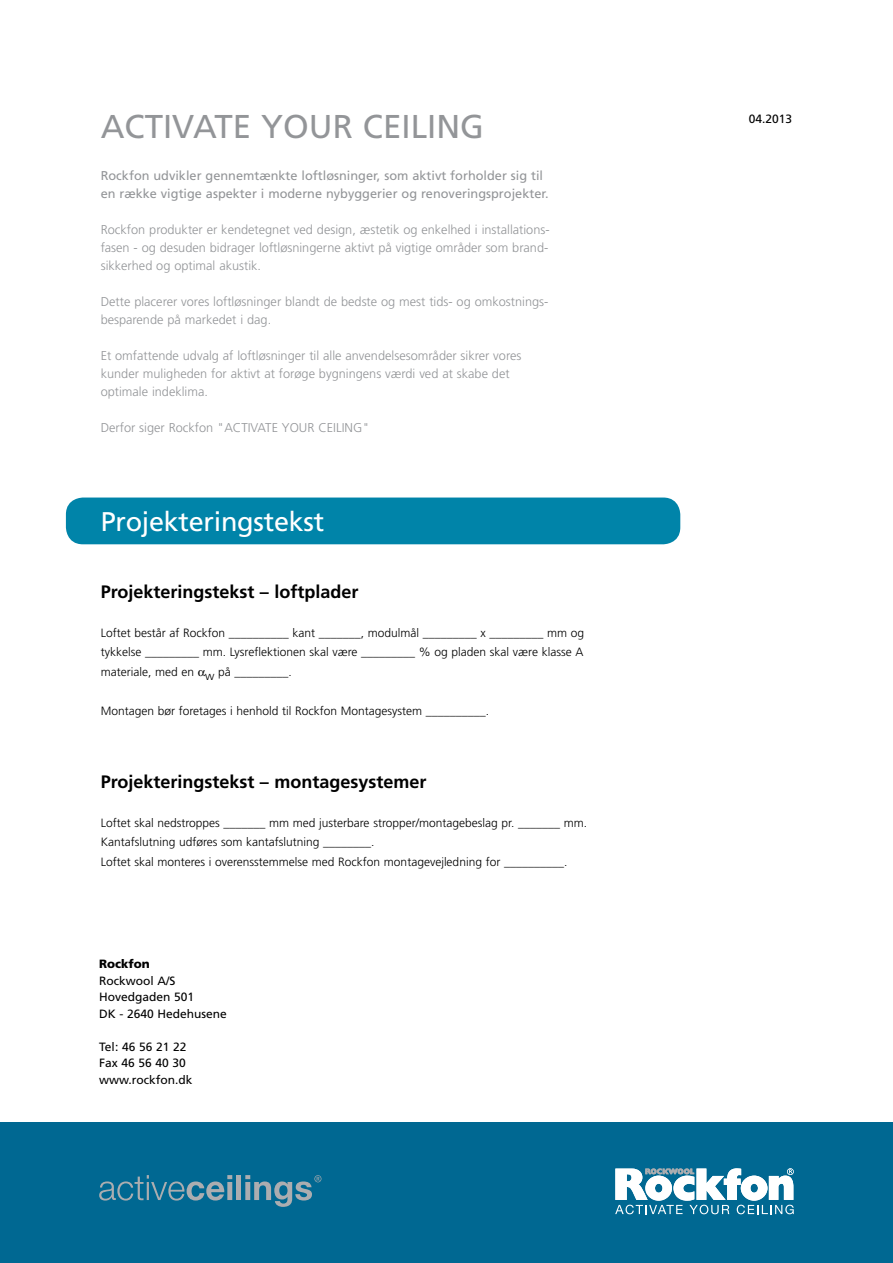
<style>
.page{position:relative;width:893px;height:1263px;background:#fff}
.page>*{position:absolute;margin:0;border:0;box-sizing:border-box;transform-origin:0 0}
.t1{font:33px "Frutiger";color:#939598}
.t2{font:27px "Frutiger";letter-spacing:-.01em;color:#fff}
.t3{font:700 18px "Frutiger";color:#000}
.t4{font:300 12.75px/18px "Frutiger";color:#939598}
.t5{font:12.75px/18px "Frutiger";color:#939598}
.t6{font:300 12px/19.5px "Frutiger";color:#000;text-align:justify}
.t7{font:12px/16.5px "Frutiger";color:#000}
.t8{font:900 12px "Frutiger";color:#000}
</style>
<div class="page">
<div style="left:0;top:1123px;width:893px;height:140px;background:#006892"></div>
<svg style="left:615px;top:1168px;width:179px;height:46px"></svg>
<svg style="left:99px;top:1175px;width:133px;height:25px"></svg>
<div style="left:236px;top:1175px;width:5px;height:25px;background:#abadb0"></div>
<svg style="left:245px;top:1175px;width:76px;height:32px"></svg>
<div style="left:66px;top:497px;width:614px;height:47px;background:#0084a9;border-radius:17px"></div>
<h1 class="t1" style="left:101px;top:107px;width:385px">ACTIVATE YOUR CEILING</h1>
<p class="t5" style="left:101px;top:167px;width:450px">Rockfon udvikler gennemtænkte loftløsninger, som aktivt forholder sig til en række vigtige aspekter i moderne nybyggerier og renoveringsprojekter.</p>
<p class="t4" style="left:101px;top:221px;width:450px;text-align:justify">Rockfon produkter er kendetegnet ved design, æstetik og enkelhed i installations&shy;fasen - og desuden bidrager loftløsningerne aktivt på vigtige områder som brand&shy;sikkerhed og optimal akustik.</p>
<p class="t4" style="left:101px;top:293px;width:449px">Dette placerer vores loftløsninger blandt de bedste og mest tids- og omkostnings&shy;besparende på markedet i dag.</p>
<p class="t4" style="left:101px;top:347px;width:422px">Et omfattende udvalg af loftløsninger til alle anvendelsesområder sikrer vores kunder muligheden for aktivt at forøge bygningens værdi ved at skabe det optimale indeklima.</p>
<p class="t4" style="left:101px;top:419px;width:270px">Derfor siger Rockfon "ACTIVATE YOUR CEILING"</p>
<h2 class="t2" style="left:101px;top:505px;width:225px">Projekteringstekst</h2>
<h3 class="t3" style="left:101px;top:581px;width:259px">Projekteringstekst – loftplader</h3>
<p class="t6" style="left:101px;top:623px;width:485px">Loftet består af Rockfon __________ kant _______, modulmål _________ x _________ mm og tykkelse _________ mm. Lysreflektionen skal være _________ % og pladen skal være klasse A materiale, med en w på _________.</p>
<p class="t6" style="left:101px;top:701px;width:390px">Montagen bør foretages i henhold til Rockfon Montagesystem __________.</p>
<h3 class="t3" style="left:101px;top:771px;width:327px">Projekteringstekst – montagesystemer</h3>
<p class="t6" style="left:101px;top:813px;width:488px;text-align:left">Loftet skal nedstroppes _______ mm med justerbare stropper/montagebeslag pr. _______ mm.<br>Kantafslutning udføres som kantafslutning ________.<br>Loftet skal monteres i overensstemmelse med Rockfon montagevejledning for __________.</p>
<p class="t8" style="left:99px;top:957px;width:52px">Rockfon</p>
<p class="t7" style="left:99px;top:972px;width:129px">Rockwool A/S<br>Hovedgaden 501<br>DK - 2640 Hedehusene</p>
<p class="t7" style="left:99px;top:1038px;width:95px">Tel: 46 56 21 22<br>Fax 46 56 40 30 www.rockfon.dk</p>
<p class="t7" style="left:749px;top:110px;width:45px">04.2013</p>
</div>
